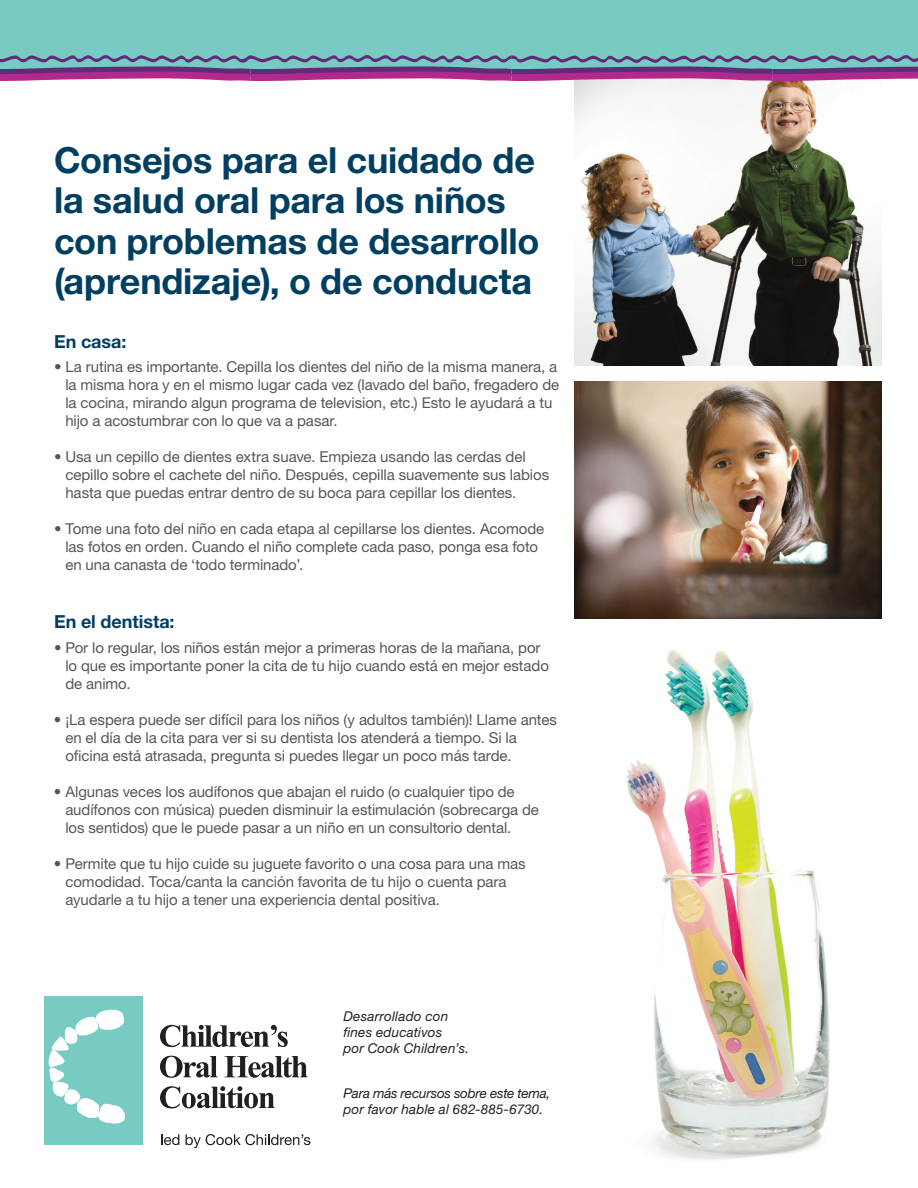
<style>
.page{position:relative;width:918px;height:1188px;background:#fff}
.page>*{position:absolute;margin:0;border:0;box-sizing:border-box;transform-origin:0 0}
.t1{font:700 36px/40.5px "Helvetica Neue LT Std";letter-spacing:-.005em;color:#003f61}
.t2{font:700 18px "Helvetica Neue LT Std";color:#003f61}
.t3{font:15px/18px "Helvetica Neue LT Std";letter-spacing:-.005em;color:#545759}
.t4{font:italic 13.5px/16.2px "Helvetica Neue LT Std";letter-spacing:-.01em;color:#231f20}
.t5{font:italic 13.5px/16.2px "Helvetica Neue LT Std";letter-spacing:.01em;color:#231f20}
</style>
<div class="page">
<img style="left:575px;top:81px;width:306px;height:284px">
<img style="left:626px;top:649px;width:204px;height:511px">
<div style="left:0;top:0;width:918px;height:70px;background:#78cbc3"></div>
<svg style="left:160px;top:1025px;width:128px;height:22px"></svg>
<svg style="left:160px;top:1056px;width:58px;height:22px"></svg>
<svg style="left:224px;top:1056px;width:84px;height:22px"></svg>
<svg style="left:160px;top:1086px;width:115px;height:22px"></svg>
<div style="left:44px;top:996px;width:98px;height:149px;background:#78cbc3"></div>
<svg style="left:49px;top:1010px;width:76px;height:113px"></svg>
<svg style="left:161px;top:1134px;width:18px;height:11px"></svg>
<svg style="left:186px;top:1134px;width:124px;height:14px"></svg>
<svg style="left:0;top:55px;width:918px;height:26px"></svg>
<img style="left:575px;top:381px;width:306px;height:238px">
<h1 class="t1" style="left:54px;top:139px;width:487px">Consejos para el cuidado de la salud oral para los niños con problemas de desarrollo (aprendizaje), o de conducta</h1>
<p class="t2" style="left:54px;top:330px;width:74px">En casa:</p>
<p class="t3" style="left:65px;top:358px;width:495px;text-indent:-11px">• La rutina es importante. Cepilla los dientes del niño de la misma manera, a la misma hora y en el mismo lugar cada vez (lavado del baño, fregadero de la cocina, mirando algun programa de television, etc.) Esto le ayudará a tu hijo a acostumbrar con lo que va a pasar.</p>
<p class="t3" style="left:65px;top:448px;width:485px;text-indent:-11px">• Usa un cepillo de dientes extra suave. Empieza usando las cerdas del cepillo sobre el cachete del niño. Después, cepilla suavemente sus labios hasta que puedas entrar dentro de su boca para cepillar los dientes.</p>
<p class="t3" style="left:65px;top:520px;width:480px;text-indent:-11px">• Tome una foto del niño en cada etapa al cepillarse los dientes. Acomode las fotos en orden. Cuando el niño complete cada paso, ponga esa foto en una canasta de ‘todo terminado’.</p>
<p class="t2" style="left:54px;top:610px;width:122px">En el dentista:</p>
<p class="t3" style="left:65px;top:638px;width:485px;text-indent:-11px">• Por lo regular, los niños están mejor a primeras horas de la mañana, por lo que es importante poner la cita de tu hijo cuando está en mejor estado de animo.</p>
<p class="t3" style="left:65px;top:710px;width:493px;text-indent:-11px">• ¡La espera puede ser difícil para los niños (y adultos también)! Llame antes en el día de la cita para ver si su dentista los atenderá a tiempo. Si la oficina está atrasada, pregunta si puedes llegar un poco más tarde.</p>
<p class="t3" style="left:65px;top:782px;width:475px;text-indent:-11px">• Algunas veces los audífonos que abajan el ruido (o cualquier tipo de audífonos con música) pueden disminuir la estimulación (sobrecarga de los sentidos) que le puede pasar a un niño en un consultorio dental.</p>
<p class="t3" style="left:65px;top:854px;width:462px;text-indent:-11px">• Permite que tu hijo cuide su juguete favorito o una cosa para una mas comodidad. Toca/canta la canción favorita de tu hijo o cuenta para ayudarle a tu hijo a tener una experiencia dental positiva.</p>
<p class="t5" style="left:343px;top:1007px;width:127px">Desarrollado con fines educativos<br>por Cook Children’s.</p>
<p class="t4" style="left:343px;top:1085px;width:208px">Para más recursos sobre este tema, por favor hable al 682-885-6730.</p>
</div>
